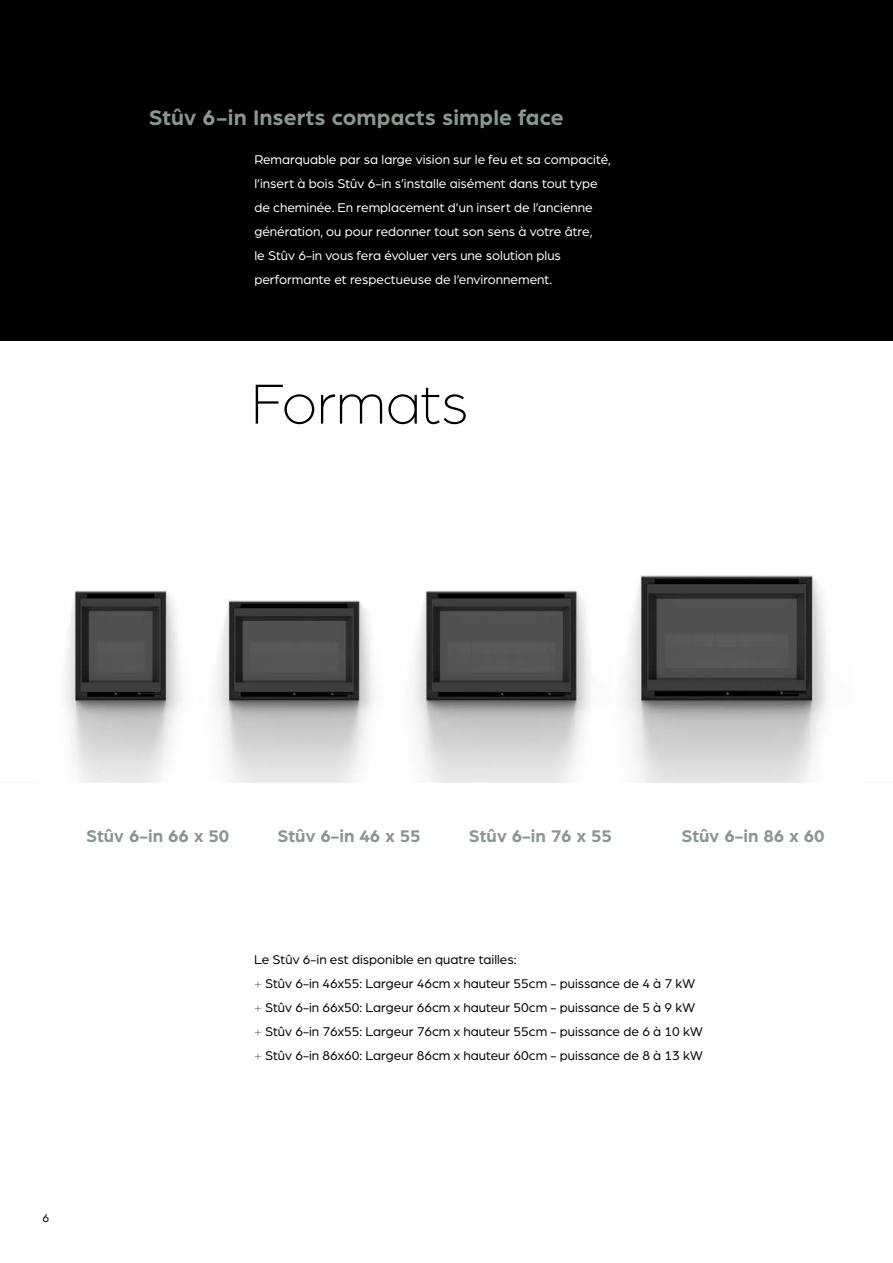
<style>
.page{position:relative;width:893px;height:1263px;background:#fff}
.page>*{position:absolute;margin:0;border:0;box-sizing:border-box;transform-origin:0 0}
.t1{font:300 60px "Arboria";letter-spacing:-.005em;color:#000}
.t2{font:700 22.5px "Arboria";letter-spacing:.005em;color:#87988f}
.t3{font:700 18px "Arboria";color:#87988f}
.t4{font:13.5px/24px "Arboria";color:#fff}
.t5{font:13.5px/24px "Arboria";color:#000}
.t6{font:12px "Arboria";color:#000}
.s1{color:#87988f}
</style>
<div class="page">
<img style="left:66px;top:575px;width:762px;height:207px">
<div style="left:0;top:0;width:893px;height:340px;background:#000"></div>
<h2 class="t2" style="left:149px;top:102px;width:416px">Stûv 6-in Inserts compacts simple face</h2>
<p class="t4" style="left:254px;top:147px;width:358px">Remarquable par sa large vision sur le feu et sa compacité, l’insert à bois Stûv 6-in s’installe aisément dans tout type de cheminée. En remplacement d’un insert de l’ancienne génération, ou pour redonner tout son sens à votre âtre,<br>le Stûv 6-in vous fera évoluer vers une solution plus performante et respectueuse de l’environnement.</p>
<h1 class="t1" style="left:251px;top:366px;width:219px">Formats</h1>
<h3 class="t3" style="left:86px;top:823px;width:145px">Stûv 6-in 66 x 50</h3>
<h3 class="t3" style="left:277px;top:823px;width:145px">Stûv 6-in 46 x 55</h3>
<h3 class="t3" style="left:469px;top:823px;width:145px">Stûv 6-in 76 x 55</h3>
<h3 class="t3" style="left:681px;top:823px;width:145px">Stûv 6-in 86 x 60</h3>
<p class="t5" style="left:254px;top:946px;width:450px">Le Stûv 6-in est disponible en quatre tailles:<br><span class="s1">+</span> Stûv 6-in 46x55: Largeur 46cm x hauteur 55cm - puissance de 4 à 7 kW <span class="s1">+</span> Stûv 6-in 66x50: Largeur 66cm x hauteur 50cm - puissance de 5 à 9 kW <span class="s1">+</span> Stûv 6-in 76x55: Largeur 76cm x hauteur 55cm - puissance de 6 à 10 kW <span class="s1">+</span> Stûv 6-in 86x60: Largeur 86cm x hauteur 60cm - puissance de 8 à 13 kW</p>
<p class="t6" style="left:43px;top:1210px;width:8px">6</p>
</div>
